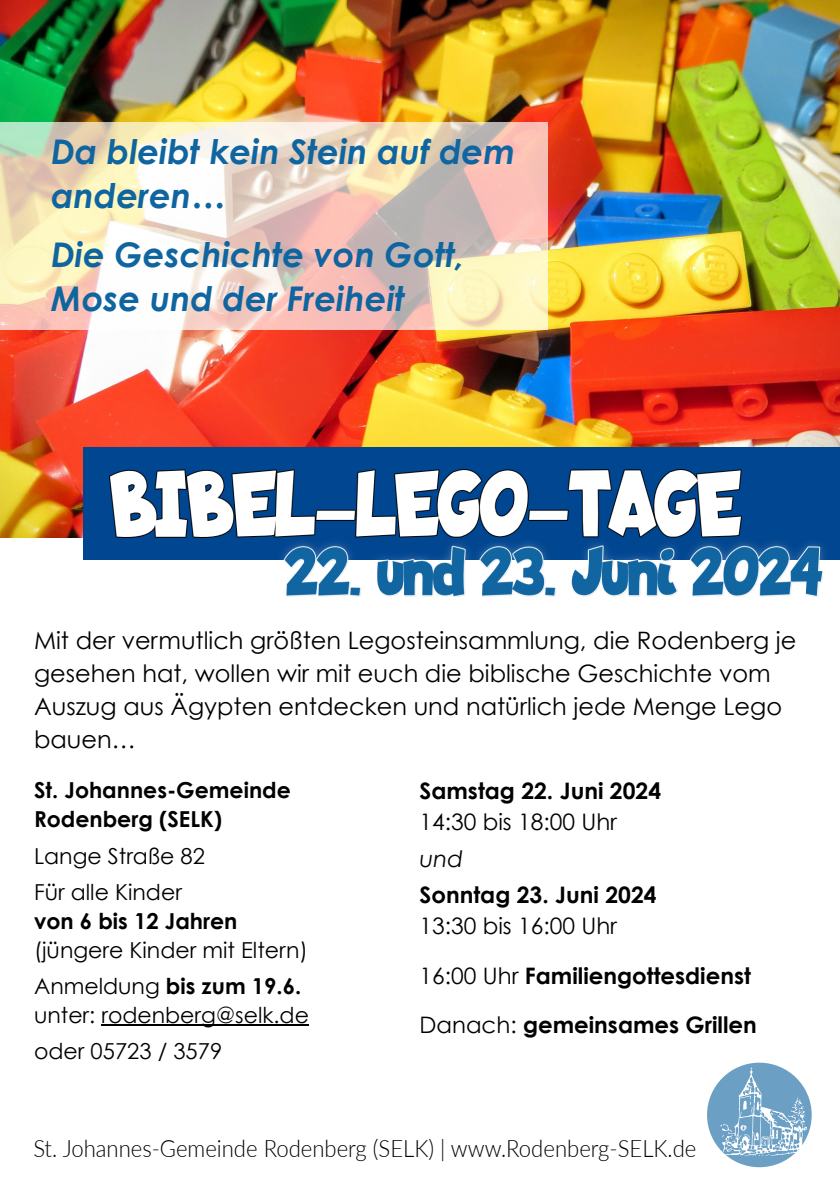
<style>
.page{position:relative;width:840px;height:1191px;background:#fff}
.page>*{position:absolute;margin:0;border:0;box-sizing:border-box;transform-origin:0 0}
.t1{font:italic 700 34px/44.2px "Century Gothic";color:#0f65a0}
.t2{font:24px/33.2px "Century Gothic";color:#000}
.t3{font:300 24px "Lato";color:#000;scale:.92 1}
.t4{font:700 22.8px/49.6px "Century Gothic";color:#000}
.t5{font:22.8px "Century Gothic";color:#000}
.t6{font:italic 22.8px "Century Gothic";color:#000}
.t7{font:22px/36.6px "Century Gothic";color:#000}
.t8{font:700 22px/28.6px "Century Gothic";color:#000}
.s1{font-weight:700}
.s2{font-weight:400}
</style>
<div class="page">
<img style="left:0;top:0;width:839px;height:537px">
<div style="left:84px;top:447px;width:755px;height:112px;background:#004690"></div>
<img style="left:109px;top:470px;width:631px;height:67px">
<img style="left:276px;top:537px;width:554px;height:60px">
<div style="left:0;top:122px;width:547px;height:207px;background:#fff;opacity:.69"></div>
<hr style="left:101px;top:1024px;width:208px;height:1px;background:#000">
<div style="left:706px;top:1062px;width:105px;height:105px;background:#1165a0;border-radius:50%;opacity:.62"></div>
<svg style="left:719px;top:1066px;width:87px;height:90px;background:#90b7d2"></svg>
<h1 class="t1" style="left:51px;top:133px;width:465px">Da bleibt kein Stein auf dem anderen…</h1>
<h1 class="t1" style="left:51px;top:235px;width:415px">Die Geschichte von Gott,<br>Mose und der Freiheit</h1>
<p class="t2" style="left:34px;top:625px;width:763px">Mit der vermutlich größten Legosteinsammlung, die Rodenberg je gesehen hat, wollen wir mit euch die biblische Geschichte vom Auszug aus Ägypten entdecken und natürlich jede Menge Lego bauen…</p>
<p class="t8" style="left:34px;top:778px;width:258px">St. Johannes-Gemeinde<br>Rodenberg (SELK)</p>
<p class="t7" style="left:34px;top:839px;width:172px">Lange Straße 82<br>Für alle Kinder</p>
<p class="t8" style="left:34px;top:908px;width:205px">von 6 bis 12 Jahren</p>
<p class="t7" style="left:34px;top:933px;width:275px">(jüngere Kinder mit Eltern)<br>Anmeldung <span class="s1">bis zum 19.6.</span></p>
<p class="t7" style="left:34px;top:998px;width:276px">unter: rodenberg@selk.de oder 05723 / 3579</p>
<p class="t4" style="left:419px;top:768px;width:243px">Samstag 22. Juni 2024</p>
<p class="t5" style="left:419px;top:813px;width:199px">14:30 bis 18:00 Uhr</p>
<p class="t6" style="left:419px;top:849px;width:45px">und</p>
<p class="t4" style="left:419px;top:872px;width:238px">Sonntag 23. Juni 2024</p>
<p class="t4" style="left:419px;top:903px;width:338px"><span class="s2">13:30 bis 16:00 Uhr<br>16:00 Uhr</span> Familiengottesdienst<br><span class="s2">Danach:</span> gemeinsames Grillen</p>
<p class="t3" style="left:33px;top:1137px;width:721px">St. Johannes-Gemeinde Rodenberg (SELK) | www.Rodenberg-SELK.de</p>
</div>
